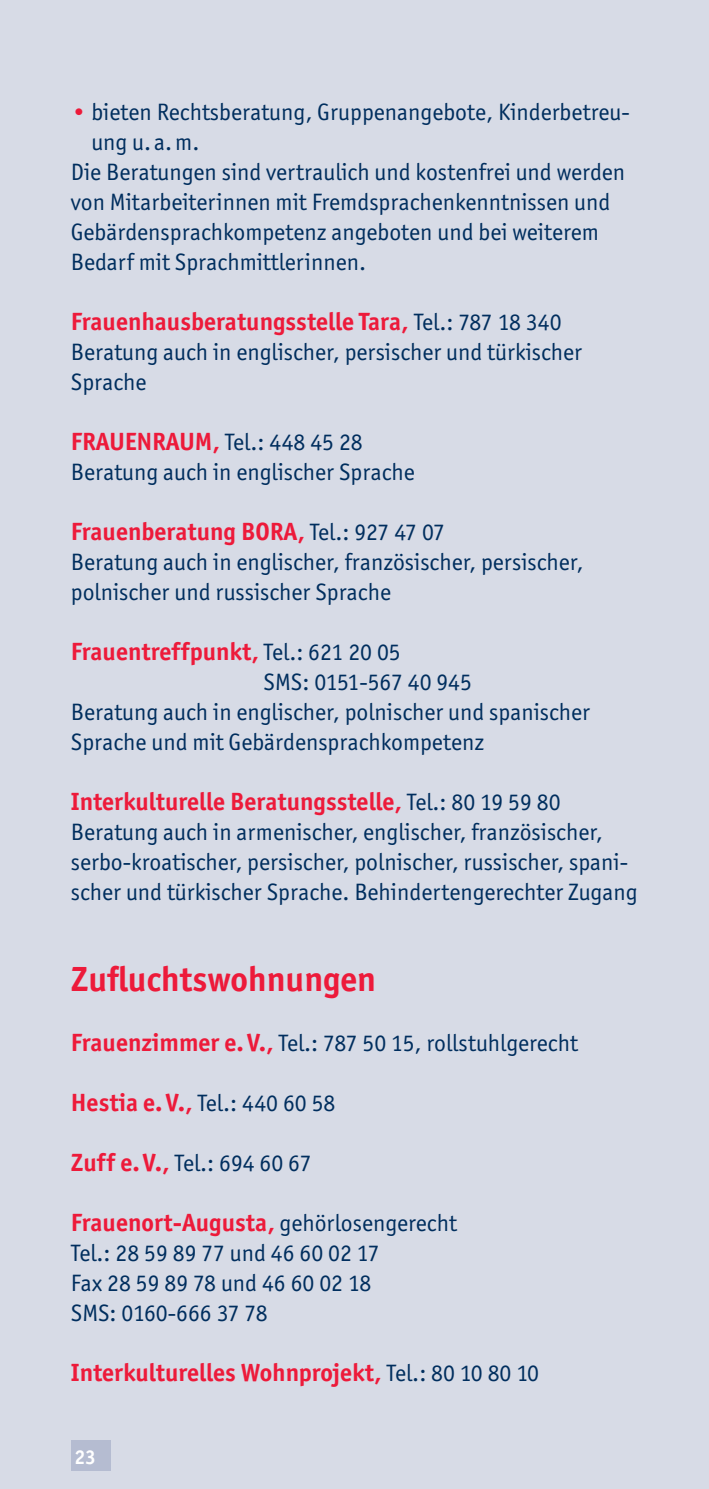
<style>
.page{position:relative;width:709px;height:1489px;background:#fff}
.page>*{position:absolute;margin:0;border:0;box-sizing:border-box;transform-origin:0 0}
.t1{font:700 35px "Officina Sans ITC";color:#ed1a3a}
.t2{font:700 25px "Officina Sans ITC";color:#ed1a3a}
.t3{font:23.75px/30px "Officina Sans ITC Boo";color:#002e5e}
.t4{font:700 20px "Officina Sans ITC";color:#fff}
.s1{color:#ed1a3a}
.s2{font-family:"Officina Sans ITC Boo";font-weight:400;font-size:23.75px;color:#002e5e}
.s3{font-family:"Officina Sans ITC";font-weight:700;font-size:25px;color:#ed1a3a}
</style>
<div class="page">
<div style="left:0;top:0;width:709px;height:1488px;background:#d7dbe6"></div>
<div style="left:71px;top:1440px;width:40px;height:30px;background:#b5bcd1"></div>
<p class="t3" style="left:71px;top:97px;width:560px"><span class="s1">•</span> bieten Rechtsberatung, Gruppenangebote, Kinderbetreu-</p>
<p class="t3" style="left:91px;top:127px;width:110px">ung u. a.m.</p>
<p class="t3" style="left:71px;top:157px;width:556px">Die Beratungen sind vertraulich und kostenfrei und werden</p>
<p class="t3" style="left:71px;top:187px;width:541px">von Mitarbeiterinnen mit Fremdsprachenkenntnissen und</p>
<p class="t3" style="left:71px;top:217px;width:529px">Gebärdensprachkompetenz angeboten und bei weiterem</p>
<p class="t3" style="left:71px;top:247px;width:297px">Bedarf mit Sprachmittlerinnen.</p>
<p class="t2" style="left:71px;top:306px;width:492px">Frauenhausberatungsstelle Tara, <span class="s2">Tel.: 787 18 340</span></p>
<p class="t3" style="left:71px;top:337px;width:513px">Beratung auch in englischer, persischer und türkischer<br>Sprache</p>
<p class="t3" style="left:71px;top:427px;width:345px"><span class="s3">FRAUENRAUM,</span> Tel.: 448 45 28<br>Beratung auch in englischer Sprache</p>
<p class="t2" style="left:71px;top:516px;width:376px">Frauenberatung BORA, <span class="s2">Tel.: 927 47 07</span></p>
<p class="t3" style="left:71px;top:547px;width:514px">Beratung auch in englischer, französischer, persischer, polnischer und russischer Sprache</p>
<p class="t2" style="left:71px;top:636px;width:331px">Frauentreffpunkt, <span class="s2">Tel.: 621 20 05</span></p>
<p class="t3" style="left:71px;top:667px;width:520px;text-indent:193px">SMS: 0151-567 40 945<br>Beratung auch in englischer, polnischer und spanischer<br>Sprache und mit Gebärdensprachkompetenz</p>
<p class="t2" style="left:71px;top:786px;width:491px">Interkulturelle Beratungsstelle, <span class="s2">Tel.: 80 19 59 80</span></p>
<p class="t3" style="left:71px;top:817px;width:568px">Beratung auch in armenischer, englischer, französischer, serbo-kroatischer, persischer, polnischer, russischer, spani&shy;scher und türkischer Sprache. Behindertengerechter Zugang</p>
<h1 class="t1" style="left:71px;top:956px;width:307px">Zufluchtswohnungen</h1>
<p class="t3" style="left:71px;top:1027px;width:508px"><span class="s3">Frauenzimmer e.V.,</span> Tel.: 787 50 15, rollstuhlgerecht</p>
<p class="t3" style="left:71px;top:1087px;width:266px"><span class="s3">Hestia e.V.,</span> Tel.: 440 60 58</p>
<p class="t3" style="left:71px;top:1147px;width:242px"><span class="s3">Zuff e.V.,</span> Tel.: 694 60 67</p>
<p class="t2" style="left:71px;top:1206px;width:387px">Frauenort-Augusta, <span class="s2">gehörlosengerecht</span></p>
<p class="t3" style="left:71px;top:1237px;width:310px">Tel.: 28 59 89 77 und 46 60 02 17<br>Fax 28 59 89 78 und 46 60 02 18<br>SMS: 0160-666 37 78</p>
<p class="t2" style="left:71px;top:1356px;width:470px">Interkulturelles Wohnprojekt, <span class="s2">Tel.: 80 10 80 10</span></p>
<p class="t4" style="left:74px;top:1444px;width:23px">23</p>
</div>
